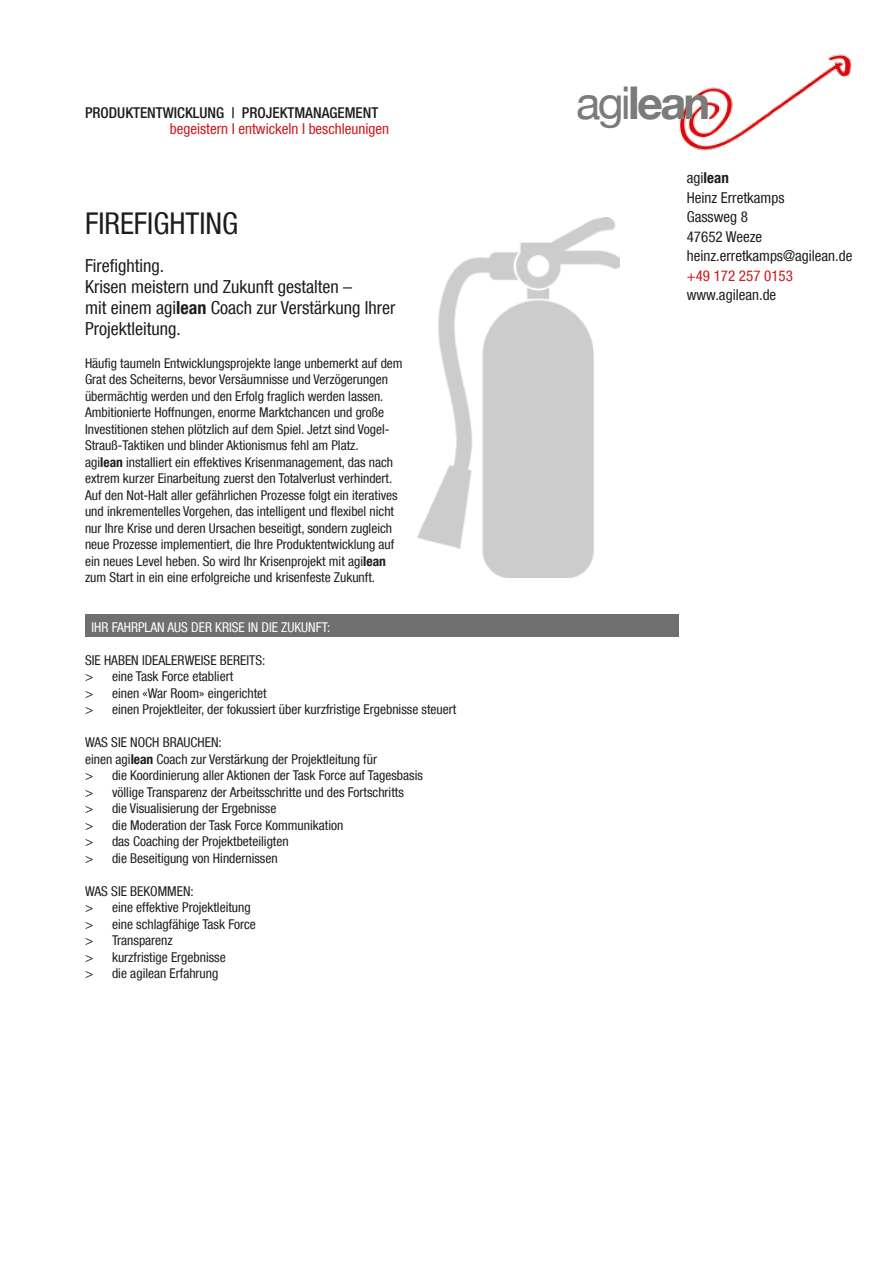
<style>
.page{position:relative;width:893px;height:1263px;background:#fff}
.page>*{position:absolute;margin:0;border:0;box-sizing:border-box;transform-origin:0 0}
.t1{font:700 45.15px "Helvetica Neue";color:#7c7b7b}
.t2{font:condensed 30px "Helvetica Neue LT Com";color:#1d1d1b}
.t3{font:condensed 18px/21px "Helvetica Neue LT Com";color:#1d1d1b}
.t4{font:condensed 15px/19.5px "Helvetica Neue LT Com";color:#1d1d1b}
.t5{font:condensed 15px "Helvetica Neue LT Com";color:#cd171a}
.t6{font:500 condensed 15px "Helvetica Neue LT Com";color:#1d1d1b}
.t7{font:condensed 13.5px/16.5px "Helvetica Neue LT Com";color:#1d1d1b}
.t8{font:condensed 13.5px "Helvetica Neue LT Com";color:#fff}
.s1{font-weight:700}
.s2{font-weight:400}
</style>
<div class="page">
<div style="left:85px;top:614px;width:594px;height:23px;background:#706f6f"></div>
<img style="left:418px;top:218px;width:202px;height:360px">
<img style="left:679px;top:54px;width:173px;height:97px">
<p class="t6" style="left:85px;top:104px;width:295px">PRODUKTENTWICKLUNG | PROJEKTMANAGEMENT</p>
<p class="t5" style="left:170px;top:120px;width:221px">begeistern I entwickeln I beschleunigen</p>
<h2 class="t2" style="left:85px;top:206px;width:155px">FIREFIGHTING</h2>
<h3 class="t3" style="left:85px;top:254px;width:312px">Firefighting.<br>Krisen meistern und Zukunft gestalten –<br>mit einem agi<span class="s1">lean</span> Coach zur Verstärkung Ihrer<br>Projektleitung.</h3>
<p class="t7" style="left:85px;top:354px;width:319px">Häufig taumeln Entwicklungsprojekte lange unbemerkt auf dem Grat des Scheiterns, bevor Versäumnisse und Verzögerungen übermächtig werden und den Erfolg fraglich werden lassen.<br>Ambitionierte Hoffnungen, enorme Marktchancen und große Investitionen stehen plötzlich auf dem Spiel. Jetzt sind Vogel-Strauß-Taktiken und blinder Aktionismus fehl am Platz.<br>agi<span class="s1">lean</span> installiert ein effektives Krisenmanagement, das nach extrem kurzer Einarbeitung zuerst den Totalverlust verhindert.<br>Auf den Not-Halt aller gefährlichen Prozesse folgt ein iteratives und inkrementelles Vorgehen, das intelligent und flexibel nicht nur Ihre Krise und deren Ursachen beseitigt, sondern zugleich neue Prozesse implementiert, die Ihre Produktentwicklung auf ein neues Level heben. So wird Ihr Krisenprojekt mit agi<span class="s1">lean </span>zum Start in ein eine erfolgreiche und krisenfeste Zukunft.</p>
<p class="t8" style="left:92px;top:619px;width:240px">IHR FAHRPLAN AUS DER KRISE IN DIE ZUKUNFT:</p>
<p class="t7" style="left:85px;top:651px;width:373px">SIE HABEN IDEALERWEISE BEREITS:<br>&gt; eine Task Force etabliert<br>&gt; einen «War Room» eingerichtet<br>&gt; einen Projektleiter, der fokussiert über kurzfristige Ergebnisse steuert</p>
<p class="t7" style="left:85px;top:734px;width:339px">WAS SIE NOCH BRAUCHEN:<br>einen agi<span class="s1">lean</span> Coach zur Verstärkung der Projektleitung für<br>&gt; die Koordinierung aller Aktionen der Task Force auf Tagesbasis &gt; völlige Transparenz der Arbeitsschritte und des Fortschritts<br>&gt; die Visualisierung der Ergebnisse<br>&gt; die Moderation der Task Force Kommunikation<br>&gt; das Coaching der Projektbeteiligten<br>&gt; die Beseitigung von Hindernissen</p>
<p class="t7" style="left:85px;top:882px;width:172px">WAS SIE BEKOMMEN:<br>&gt; eine effektive Projektleitung &gt; eine schlagfähige Task Force &gt; Transparenz<br>&gt; kurzfristige Ergebnisse<br>&gt; die agilean Erfahrung</p>
<h1 class="t1" style="left:576px;top:67px;width:136px"><span class="s2">agi</span>lean</h1>
<p class="t4" style="left:687px;top:168px;width:167px">agi<span class="s1">lean<br></span>Heinz Erretkamps<br>Gassweg 8<br>47652 Weeze heinz.erretkamps@agilean.de</p>
<p class="t5" style="left:687px;top:266px;width:108px">+49 172 257 0153</p>
<p class="t4" style="left:687px;top:285px;width:91px">www.agilean.de</p>
</div>
